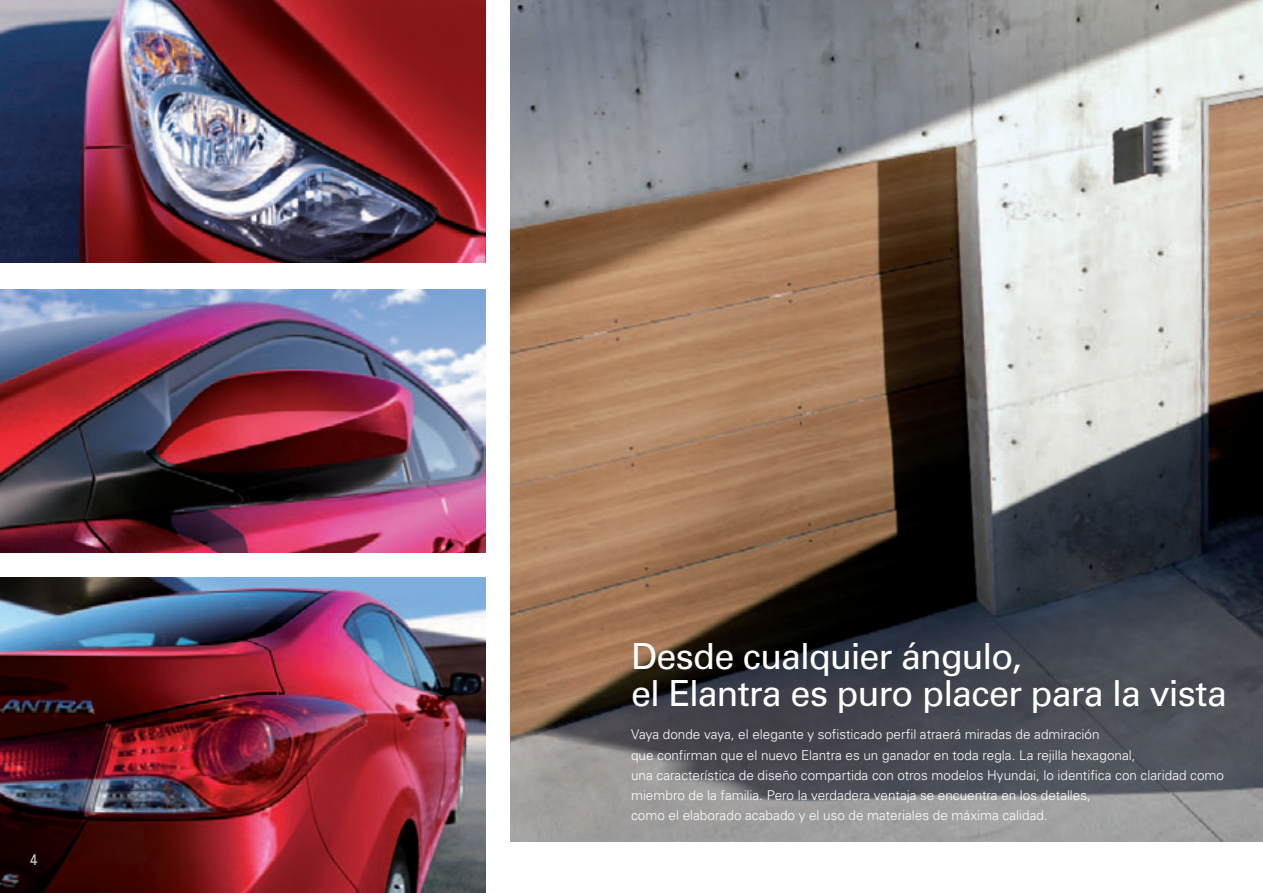
<style>
.page{position:relative;width:1263px;height:893px;background:#fff}
.page>*{position:absolute;margin:0;border:0;box-sizing:border-box;transform-origin:0 0}
.t1{font:36px/37.5px "Univers LT Std";letter-spacing:-.025em;color:#fff}
.t2{font:15.6px "Univers";color:#c5c6c8;scale:.95 1}
.t3{font:300 13.5px/20.2px "Univers LT Std";color:#fff}
</style>
<div class="page">
<img style="left:0;top:578px;width:486px;height:315px">
<img style="left:510px;top:0;width:753px;height:842px">
<img style="left:0;top:0;width:486px;height:263px">
<img style="left:0;top:289px;width:486px;height:264px">
<p class="t2" style="left:29px;top:850px;width:10px">4</p>
<h1 class="t1" style="left:631px;top:638px;width:598px">Desde cualquier ángulo,<br>el Elantra es puro placer para la vista</h1>
<p class="t3" style="left:631px;top:725px;width:595px">Vaya donde vaya, el elegante y sofisticado perfil atraerá miradas de admiración<br>que confirman que el nuevo Elantra es un ganador en toda regla. La rejilla hexagonal,<br>una característica de diseño compartida con otros modelos Hyundai, lo identifica con claridad como miembro de la familia. Pero la verdadera ventaja se encuentra en los detalles,<br>como el elaborado acabado y el uso de materiales de máxima calidad.</p>
</div>
